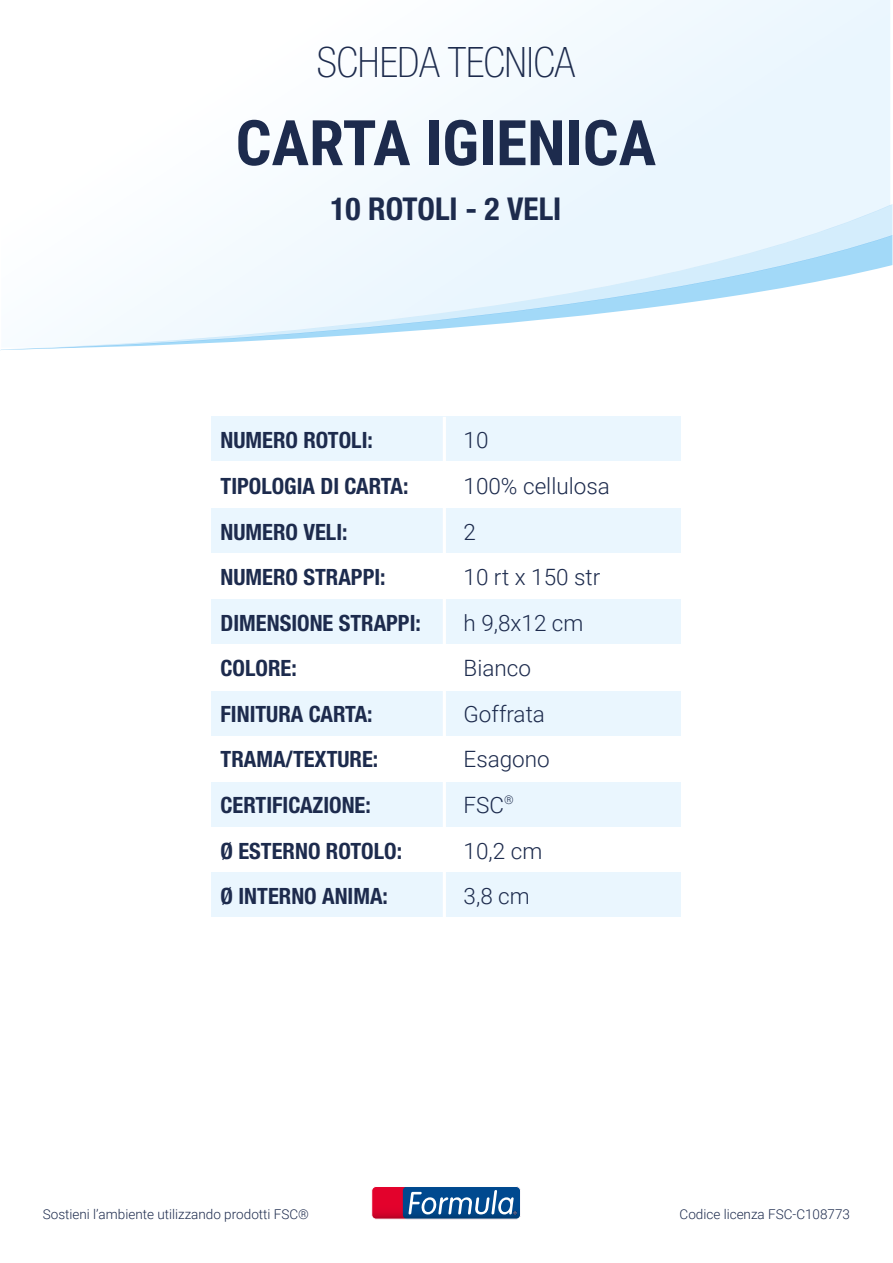
<style>
.page{position:relative;width:893px;height:1263px;background:#fff}
.page>*{position:absolute;margin:0;border:0;box-sizing:border-box;transform-origin:0 0}
.t1{font:700 63px "Roboto Condensed";color:#1d2b4d}
.t2{font:100 condensed 42px "Helvetica Neue LT Std";color:#1d2b4d}
.t3{font:700 condensed 31.5px "Helvetica Neue LT Std";color:#1d2b4d}
.t4{font:700 condensed 22.5px/45.6px "Helvetica Neue LT Std";color:#1d2b4d}
.t5{font:300 22.5px/45.6px "Roboto";color:#1d2b4d}
.t6{font:300 13.5px "Roboto";color:#1d2b4d}
</style>
<div class="page">
<svg style="left:293px;top:0;width:597px;height:204px"></svg>
<svg style="left:0;top:204px;width:892px;height:147px;fill:#f1f9fe"></svg>
<div style="left:211px;top:417px;width:470px;height:44px;background:#eaf6fe"></div>
<div style="left:211px;top:508px;width:470px;height:44px;background:#eaf6fe"></div>
<div style="left:211px;top:600px;width:470px;height:44px;background:#eaf6fe"></div>
<div style="left:211px;top:691px;width:470px;height:44px;background:#eaf6fe"></div>
<div style="left:211px;top:783px;width:470px;height:44px;background:#eaf6fe"></div>
<div style="left:211px;top:872px;width:470px;height:44px;background:#eaf6fe"></div>
<hr style="left:443px;top:417px;width:3px;height:501px;background:#fff">
<svg style="left:373px;top:1188px;width:146px;height:29px;background:#58588b"></svg>
<div style="left:371px;top:1186px;width:150px;height:33px;border:1px solid #fff;border-radius:4px"></div>
<h2 class="t2" style="left:317px;top:39px;width:260px">SCHEDA TECNICA</h2>
<h1 class="t1" style="left:236px;top:99px;width:422px">CARTA IGIENICA</h1>
<h3 class="t3" style="left:330px;top:189px;width:233px">10 ROTOLI - 2 VELI</h3>
<p class="t4" style="left:221px;top:417px;width:189px">NUMERO ROTOLI:<br>TIPOLOGIA DI CARTA:<br>NUMERO VELI:</p>
<p class="t5" style="left:464px;top:417px;width:148px">10<br>100% cellulosa<br>2</p>
<p class="t4" style="left:221px;top:554px;width:166px">NUMERO STRAPPI:</p>
<p class="t5" style="left:464px;top:553px;width:138px">10 rt x 150 str</p>
<p class="t4" style="left:221px;top:600px;width:202px">DIMENSIONE STRAPPI:</p>
<p class="t5" style="left:464px;top:599px;width:121px">h 9,8x12 cm</p>
<p class="t4" style="left:221px;top:645px;width:78px">COLORE:</p>
<p class="t5" style="left:464px;top:645px;width:69px">Bianco</p>
<p class="t4" style="left:221px;top:691px;width:154px">FINITURA CARTA:</p>
<p class="t5" style="left:464px;top:690px;width:83px">Goffrata</p>
<p class="t4" style="left:221px;top:736px;width:159px">TRAMA/TEXTURE:</p>
<p class="t4" style="left:221px;top:782px;width:152px">CERTIFICAZIONE:</p>
<p class="t5" style="left:464px;top:736px;width:88px">Esagono<br>FSC<sup>®</sup></p>
<p class="t4" style="left:221px;top:827px;width:183px">Ø ESTERNO ROTOLO:</p>
<p class="t5" style="left:464px;top:827px;width:80px">10,2 cm</p>
<p class="t4" style="left:221px;top:873px;width:169px">Ø INTERNO ANIMA:</p>
<p class="t5" style="left:464px;top:872px;width:68px">3,8 cm</p>
<p class="t6" style="left:43px;top:1205px;width:268px">Sostieni l’ambiente utilizzando prodotti FSC®</p>
<p class="t6" style="left:680px;top:1205px;width:172px">Codice licenza FSC-C108773</p>
</div>
